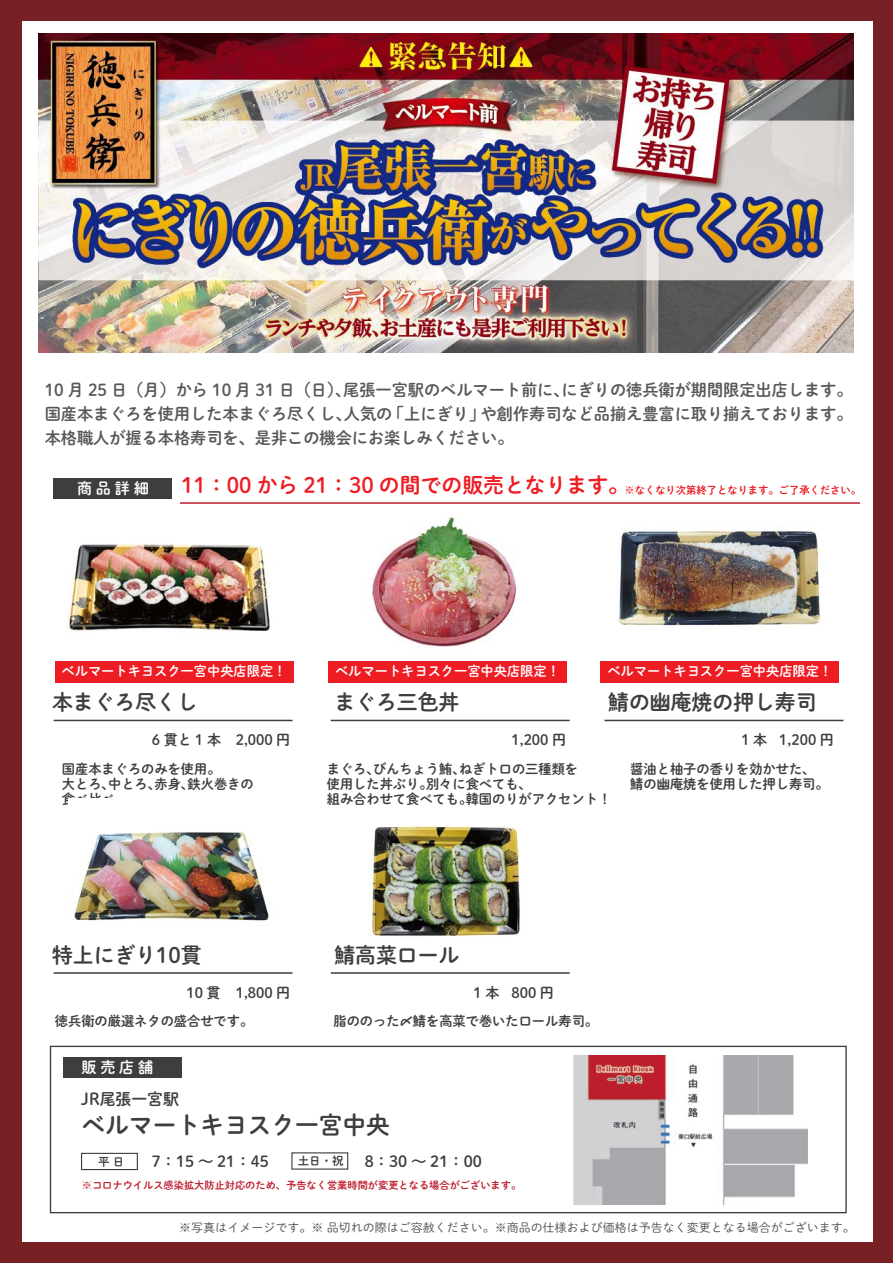
<style>
.page{position:relative;width:893px;height:1263px;background:#fff}
.page>*{position:absolute;margin:0;border:0;box-sizing:border-box;transform-origin:0 0}
.t1{font:24.15px "DNP Shuei M Go Std B";color:#3e3e3f}
.t2{font:21.3px "DNP Shuei M Go Std B";color:#ee1d23}
.t3{font:21.3px "DNP Shuei M Go Std B";color:#3e3e3f}
.t4{font:16.5px/24px "DNP Shuei M Go Std B";color:#57585a;text-align:justify}
.t5{font:16.2px "DNP Shuei M Go Std B";color:#3e3e3f}
.t6{font:15.45px "DNP Shuei M Go Std B";letter-spacing:.25em;color:#fff}
.t7{font:15.3px "DNP Shuei M Go Std B";color:#3e3e3f}
.t8{font:14.25px "DNP Shuei M Go Std B";color:#3e3e3f}
.t9{font:13.5px/15px "DNP Shuei M Go Std B";color:#3e3e3f}
.t10{font:13.5px "DNP Shuei M Go Std B";color:#fff}
.t11{font:12px "DNP Shuei M Go Std L";color:#57585a}
.t12{font:11.55px "DNP Shuei M Go Std B";color:#3e3e3f}
.t13{font:10.2px "DNP Shuei M Go Std B";color:#be1d2c}
.s1{font-size:10.5px}
</style>
<div class="page">
<div style="left:1px;top:0;width:892px;height:1263px;background:#782124"></div>
<div style="left:22px;top:21px;width:850px;height:1221px;background:#fff"></div>
<div style="left:54px;top:478px;width:118px;height:21px;background:#3e3e3f"></div>
<div style="left:81px;top:1153px;width:57px;height:17px;border:1px solid #3e3e3f"></div>
<img style="left:39px;top:34px;width:815px;height:318px">
<hr style="left:54px;top:720px;width:238px;height:1px;background:#3e3e3f">
<hr style="left:331px;top:720px;width:239px;height:1px;background:#3e3e3f">
<hr style="left:604px;top:720px;width:239px;height:1px;background:#3e3e3f">
<hr style="left:54px;top:972px;width:238px;height:2px;background:#3e3e3f">
<hr style="left:331px;top:972px;width:239px;height:2px;background:#3e3e3f">
<div style="left:55px;top:661px;width:238px;height:21px;background:#ee1d23"></div>
<div style="left:328px;top:661px;width:239px;height:21px;background:#ee1d23"></div>
<div style="left:50px;top:1046px;width:797px;height:167px;border:1px solid #3e3e3f"></div>
<div style="left:63px;top:1057px;width:119px;height:20px;background:#3e3e3f"></div>
<img style="left:574px;top:1055px;width:233px;height:150px">
<img style="left:74px;top:832px;width:195px;height:94px">
<img style="left:369px;top:826px;width:151px;height:112px">
<img style="left:372px;top:517px;width:145px;height:130px">
<img style="left:67px;top:544px;width:203px;height:91px">
<img style="left:619px;top:527px;width:202px;height:100px">
<div style="left:600px;top:661px;width:239px;height:21px;background:#ee1d23"></div>
<hr style="left:180px;top:502px;width:680px;height:2px;background:#be1d2c">
<p class="t4" style="left:45px;top:377px;width:809px">10 月 25 日（月）から 10 月 31 日（日）、尾張一宮駅のベルマート前に、にぎりの徳兵衛が期間限定出店します。国産本まぐろを使用した本まぐろ尽くし、人気の「上にぎり」や創作寿司など品揃え豊富に取り揃えております。本格職人が握る本格寿司を、是非この機会にお楽しみください。</p>
<p class="t6" style="left:77px;top:477px;width:73px">商品詳細</p>
<h2 class="t2" style="left:181px;top:470px;width:681px">11：00 から 21：30 の間での販売となります。<span class="s1">※なくなり次第終了となります。ご了承ください。</span></h2>
<p class="t10" style="left:62px;top:661px;width:226px">ベルマートキヨスク一宮中央店限定！</p>
<p class="t10" style="left:335px;top:661px;width:226px">ベルマートキヨスク一宮中央店限定！</p>
<p class="t10" style="left:607px;top:661px;width:226px">ベルマートキヨスク一宮中央店限定！</p>
<h2 class="t3" style="left:52px;top:686px;width:147px">本まぐろ尽くし</h2>
<h2 class="t3" style="left:334px;top:686px;width:127px">まぐろ三色丼</h2>
<h2 class="t3" style="left:608px;top:686px;width:210px">鯖の幽庵焼の押し寿司</h2>
<p class="t8" style="left:152px;top:729px;width:71px">6貫と1本</p>
<p class="t8" style="left:741px;top:729px;width:27px">1 本</p>
<p class="t9" style="left:327px;top:761px;width:286px">まぐろ、びんちょう鮪、ねぎトロの三種類を<br>使用した丼ぶり。別々に食べても、<br>組み合わせて食べても。韓国のりがアクセント！</p>
<p class="t8" style="left:236px;top:729px;width:56px">2,000 円</p>
<p class="t8" style="left:779px;top:729px;width:56px">1,200 円</p>
<p class="t8" style="left:511px;top:729px;width:56px">1,200 円</p>
<p class="t9" style="left:62px;top:761px;width:193px">国産本まぐろのみを使用。<br>大とろ、中とろ、赤身、鉄火巻きの食べ比べ。</p>
<p class="t9" style="left:630px;top:761px;width:200px">醤油と柚子の香りを効かせた、鯖の幽庵焼を使用した押し寿司。</p>
<h2 class="t3" style="left:52px;top:939px;width:151px">特上にぎり10貫</h2>
<h2 class="t3" style="left:334px;top:939px;width:127px">鯖高菜ロール</h2>
<p class="t8" style="left:186px;top:982px;width:36px">10 貫</p>
<p class="t8" style="left:474px;top:982px;width:27px">1 本</p>
<p class="t9" style="left:333px;top:1013px;width:266px">脂ののった〆鯖を高菜で巻いたロール寿司。</p>
<p class="t8" style="left:236px;top:982px;width:56px">1,800 円</p>
<p class="t8" style="left:511px;top:982px;width:44px">800 円</p>
<p class="t9" style="left:55px;top:1013px;width:200px">徳兵衛の厳選ネタの盛合せです。</p>
<p class="t6" style="left:82px;top:1056px;width:73px">販売店舗</p>
<p class="t5" style="left:81px;top:1087px;width:99px">JR尾張一宮駅</p>
<h1 class="t1" style="left:82px;top:1107px;width:310px">ベルマートキヨスク一宮中央</h1>
<p class="t12" style="left:98px;top:1153px;width:27px">平 日</p>
<p class="t12" style="left:298px;top:1152px;width:47px">土日・祝</p>
<p class="t7" style="left:365px;top:1150px;width:119px">8：30 ～ 21：00</p>
<p class="t7" style="left:152px;top:1150px;width:119px">7：15 ～ 21：45</p>
<p class="t13" style="left:82px;top:1178px;width:441px">※コロナウイルス感染拡大防止対応のため、予告なく営業時間が変更となる場合がございます。</p>
<p class="t11" style="left:179px;top:1219px;width:677px">※写真はイメージです。※ 品切れの際はご容赦ください。※商品の仕様および価格は予告なく変更となる場合がございます。</p>
</div>
